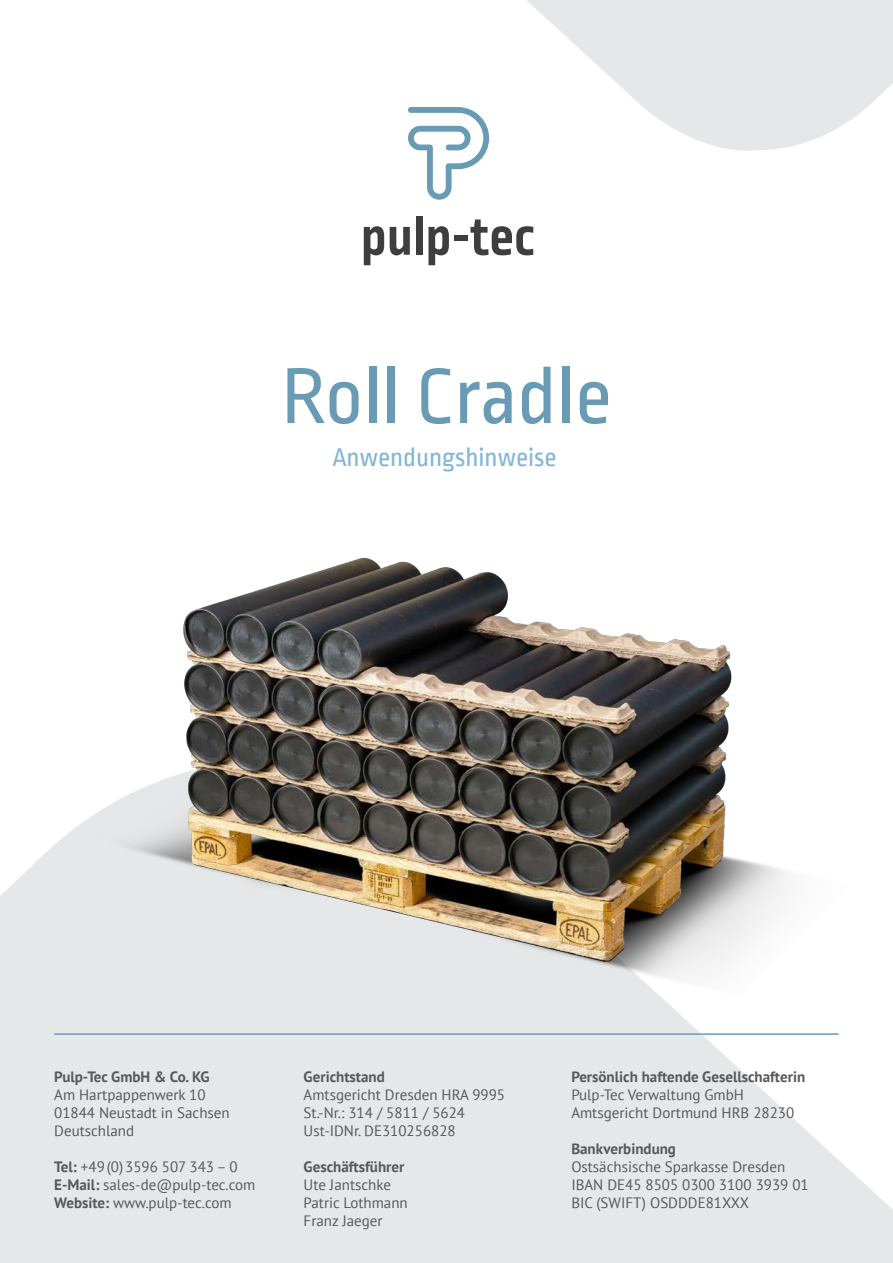
<style>
.page{position:relative;width:893px;height:1263px;background:#fff}
.page>*{position:absolute;margin:0;border:0;box-sizing:border-box;transform-origin:0 0}
.t1{font:82.5px "Ropa Sans";color:#699cb4}
.t2{font:27px "Ropa Sans";color:#83b7d4}
.t3{font:15px/18px "PT Sans";color:#57585a}
.t4{font:700 15px "PT Sans";color:#57585a}
.s1{font-weight:700}
</style>
<div class="page">
<div style="left:0;top:1140px;width:893px;height:123px;background:#e6e7e9"></div>
<svg style="left:489px;top:0;width:404px;height:151px;fill:#e6e7e9"></svg>
<svg style="left:408px;top:107px;width:81px;height:93px"></svg>
<svg style="left:364px;top:226px;width:20px;height:39px"></svg>
<svg style="left:390px;top:227px;width:20px;height:28px"></svg>
<div style="left:416px;top:216px;width:6px;height:39px;background:#3e3e3f"></div>
<svg style="left:428px;top:226px;width:21px;height:39px"></svg>
<div style="left:454px;top:235px;width:13px;height:6px;background:#3e3e3f"></div>
<svg style="left:470px;top:219px;width:63px;height:36px"></svg>
<img style="left:0;top:557px;width:839px;height:583px">
<h1 class="t1" style="left:281px;top:352px;width:332px">Roll Cradle</h1>
<h2 class="t2" style="left:332px;top:443px;width:226px">Anwendungshinweise</h2>
<p class="t4" style="left:54px;top:1066px;width:157px">Pulp-Tec GmbH &amp; Co. KG</p>
<p class="t3" style="left:54px;top:1085px;width:177px">Am Hartpappenwerk 10<br>01844 Neustadt in Sachsen<br>Deutschland</p>
<p class="t3" style="left:54px;top:1157px;width:203px"><span class="s1">Tel:</span> +49(0)3596 507 343 – 0<br><span class="s1">E-Mail:</span> sales-de@pulp-tec.com<br><span class="s1">Website:</span> www.pulp-tec.com</p>
<p class="t4" style="left:304px;top:1066px;width:83px">Gerichtstand</p>
<p class="t3" style="left:304px;top:1085px;width:203px">Amtsgericht Dresden HRA 9995<br>St.-Nr.: 314 / 5811 / 5624<br>Ust-IDNr. DE310256828</p>
<p class="t4" style="left:304px;top:1156px;width:102px">Geschäftsführer</p>
<p class="t3" style="left:304px;top:1175px;width:106px">Ute Jantschke<br>Patric Lothmann<br>Franz Jaeger</p>
<p class="t4" style="left:571px;top:1066px;width:235px">Persönlich haftende Gesellschafterin</p>
<p class="t3" style="left:571px;top:1085px;width:224px">Pulp-Tec Verwaltung GmbH<br>Amtsgericht Dortmund HRB 28230</p>
<p class="t4" style="left:571px;top:1138px;width:106px">Bankverbindung</p>
<p class="t3" style="left:571px;top:1157px;width:239px">Ostsächsische Sparkasse Dresden<br>IBAN DE45 8505 0300 3100 3939 01<br>BIC (SWIFT) OSDDDE81XXX</p>
</div>
